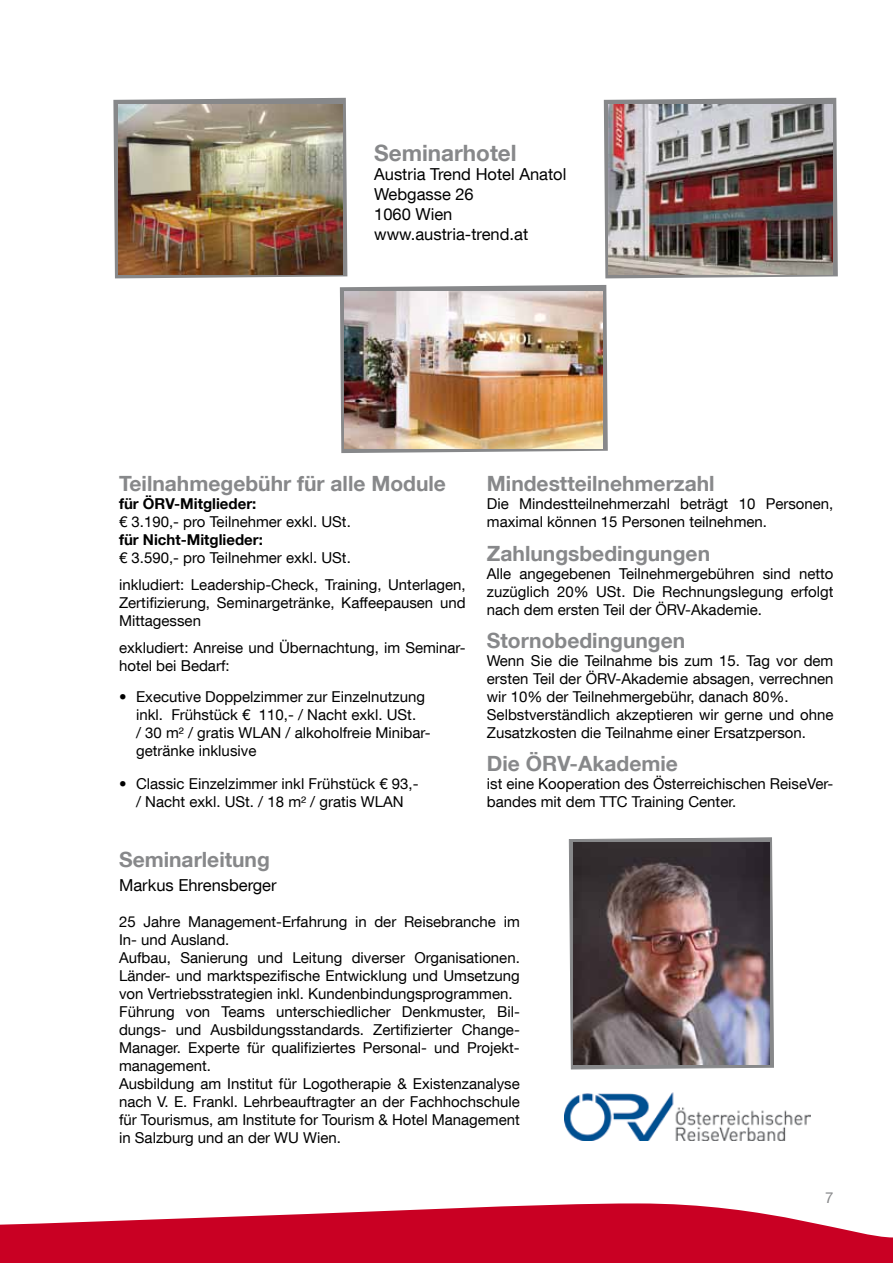
<style>
.page{position:relative;width:893px;height:1263px;background:#fff}
.page>*{position:absolute;margin:0;border:0;box-sizing:border-box;transform-origin:0 0}
.t1{font:700 22.5px "Helvetica Neue LT Com";color:#87888a}
.t2{font:700 21px "Helvetica Neue LT Com";color:#87888a}
.t3{font:16.5px/19.8px "Helvetica Neue LT Com";color:#000}
.t4{font:15px/18px "Helvetica Neue LT Com";color:#000}
.t5{font:700 15px "Helvetica Neue LT Com";color:#000}
.t6{font:15px "Helvetica Neue LT Com";color:#87888a}
</style>
<div class="page">
<svg style="left:0;top:1203px;width:893px;height:60px;fill:#c90023"></svg>
<svg style="left:568px;top:837px;width:206px;height:233px"></svg>
<img style="left:574px;top:842px;width:195px;height:223px">
<img style="left:565px;top:1092px;width:246px;height:48px">
<svg style="left:113px;top:98px;width:234px;height:180px;background:#979594"></svg>
<svg style="left:604px;top:98px;width:234px;height:180px;background:#9c9d9e"></svg>
<img style="left:118px;top:104px;width:224px;height:170px">
<img style="left:609px;top:104px;width:224px;height:170px">
<svg style="left:340px;top:285px;width:268px;height:168px;background:#9d9d9f"></svg>
<img style="left:345px;top:291px;width:258px;height:158px">
<h1 class="t1" style="left:374px;top:138px;width:144px">Seminarhotel</h1>
<p class="t3" style="left:374px;top:164px;width:194px">Austria Trend Hotel Anatol<br>Webgasse 26<br>1060 Wien www.austria-trend.at</p>
<h2 class="t2" style="left:119px;top:470px;width:328px">Teilnahmegebühr für alle Module</h2>
<p class="t5" style="left:119px;top:494px;width:139px">für ÖRV-Mitglieder:</p>
<p class="t4" style="left:119px;top:513px;width:233px">€ 3.190,- pro Teilnehmer exkl. USt.</p>
<p class="t5" style="left:119px;top:530px;width:145px">für Nicht-Mitglieder:</p>
<p class="t4" style="left:119px;top:544px;width:348px;line-height:27px">€ 3.590,- pro Teilnehmer exkl. USt.<br>inkludiert: Leadership-Check, Training, Unterlagen,</p>
<p class="t4" style="left:119px;top:594px;width:348px">Zertifizierung, Seminargetränke, Kaffeepausen und<br>Mittagessen</p>
<p class="t4" style="left:119px;top:639px;width:348px">exkludiert: Anreise und Übernachtung, im Seminar&shy;hotel bei Bedarf:</p>
<p class="t4" style="left:136px;top:687px;width:296px;text-indent:-17px">• Executive Doppelzimmer zur Einzelnutzung inkl. Frühstück € 110,- / Nacht exkl. USt.<br>/ 30 m² / gratis WLAN / alkoholfreie Minibar&shy;getränke inklusive</p>
<p class="t4" style="left:119px;top:774px;width:301px;text-align:center">• Classic Einzelzimmer inkl Frühstück € 93,- / Nacht exkl. USt. / 18 m² / gratis WLAN</p>
<h2 class="t2" style="left:487px;top:470px;width:229px">Mindestteilnehmerzahl</h2>
<p class="t4" style="left:487px;top:495px;width:348px">Die Mindestteilnehmerzahl beträgt 10 Personen, maximal können 15 Personen teilnehmen.</p>
<h2 class="t2" style="left:487px;top:540px;width:225px">Zahlungsbedingungen</h2>
<p class="t4" style="left:487px;top:564px;width:348px;text-align:justify">Alle angegebenen Teilnehmergebühren sind netto zuzüglich 20% USt. Die Rechnungslegung erfolgt nach dem ersten Teil der ÖRV-Akademie.</p>
<h2 class="t2" style="left:487px;top:627px;width:200px">Stornobedingungen</h2>
<p class="t4" style="left:487px;top:651px;width:348px">Wenn Sie die Teilnahme bis zum 15. Tag vor dem ersten Teil der ÖRV-Akademie absagen, verrechnen wir 10% der Teilnehmergebühr, danach 80%.<br>Selbstverständlich akzeptieren wir gerne und ohne Zusatzkosten die Teilnahme einer Ersatzperson.</p>
<h2 class="t2" style="left:487px;top:751px;width:192px">Die ÖRV-Akademie</h2>
<p class="t4" style="left:487px;top:775px;width:348px">ist eine Kooperation des Österreichischen ReiseVer&shy;bandes mit dem TTC Training Center.</p>
<h2 class="t2" style="left:119px;top:846px;width:152px">Seminarleitung</h2>
<p class="t3" style="left:119px;top:874px;width:159px">Markus Ehrensberger</p>
<p class="t4" style="left:119px;top:912px;width:402px">25 Jahre Management-Erfahrung in der Reisebranche im In- und Ausland.<br>Aufbau, Sanierung und Leitung diverser Organisationen.<br>Länder- und marktspezifische Entwicklung und Umsetzung von Vertriebsstrategien inkl. Kundenbindungsprogrammen.<br>Führung von Teams unterschiedlicher Denkmuster, Bil&shy;dungs- und Ausbildungsstandards. Zertifizierter Change-Manager. Experte für qualifiziertes Personal- und Projekt&shy;management.<br>Ausbildung am Institut für Logotherapie &amp; Existenzanalyse nach V. E. Frankl. Lehrbeauftragter an der Fachhochschule für Tourismus, am Institute for Tourism &amp; Hotel Management in Salzburg und an der WU Wien.</p>
<p class="t6" style="left:825px;top:1189px;width:10px">7</p>
</div>
